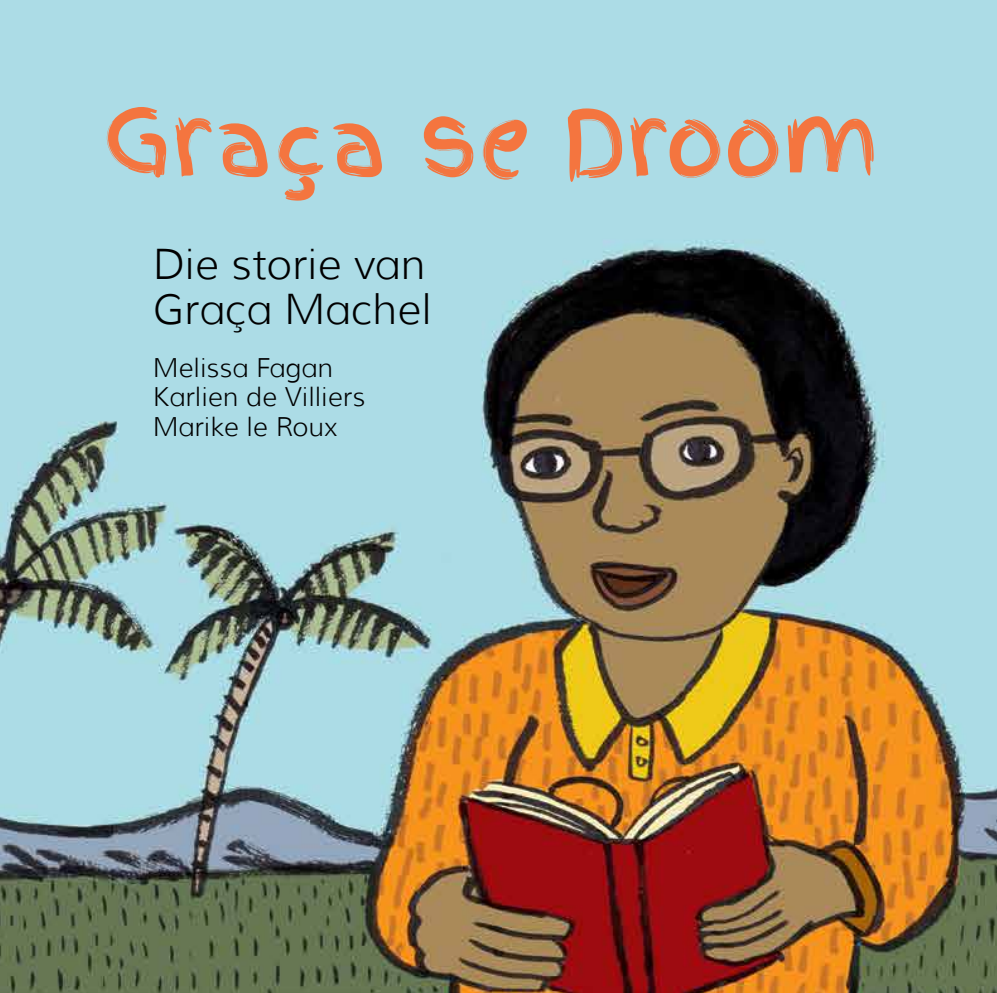
<style>
.page{position:relative;width:997px;height:993px;background:#fff}
.page>*{position:absolute;margin:0;border:0;box-sizing:border-box;transform-origin:0 0}
.t1{font:91px "Finger Paint";color:#f4753f}
.body-text-large{font:300 42px/45.5px "Muli";color:#000}
.t2{font:300 26.25px "Muli";color:#000}
</style>
<div class="page">
<img style="left:0;top:0;width:996px;height:992px">
<p class="t1" style="left:103px;top:74px;width:776px">Graça se Droom</p>
<p class="body-text-large" style="left:153px;top:241px;width:280px">Die storie van<br>Graça Machel</p>
<p class="t2" style="left:153px;top:351px;width:181px">Melissa Fagan</p>
<p class="t2" style="left:153px;top:381px;width:214px">Karlien de Villiers</p>
<p class="t2" style="left:153px;top:410px;width:186px">Marike le Roux</p>
</div>
